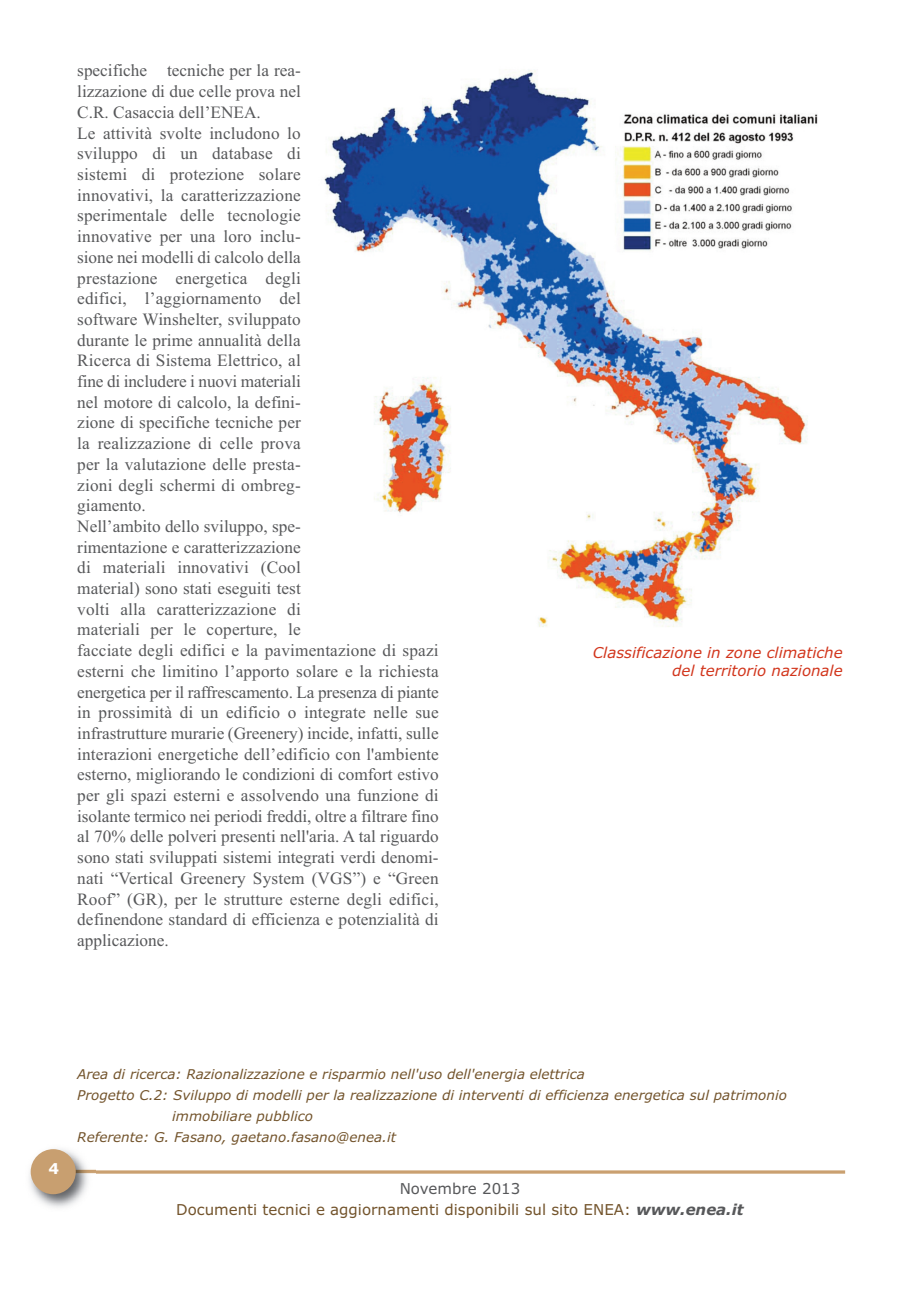
<style>
.page{position:relative;width:920px;height:1290px;background:#fff}
.page>*{position:absolute;margin:0;border:0;box-sizing:border-box;transform-origin:0 0}
.t1{font:17.25px/20.7px "Times New Roman";letter-spacing:.005em;color:#57585a}
.t2{font:15px/20.9px "Verdana";color:#73542c;text-align:center}
.t3{font:italic 15px/18px "Verdana";color:#d2361d;text-align:right}
.t4{font:15px "Verdana Bold OTF";color:#fff}
.t5{font:italic 13.5px "Verdana";color:#73542c}
.s1{color:#57585a}
.s2{font-weight:700;font-style:italic;color:#57585a}
</style>
<div class="page">
<img style="left:29px;top:1149px;width:67px;height:59px">
<div style="left:31px;top:1149px;width:45px;height:45px;background:#c89f70;border-radius:50%"></div>
<img style="left:324px;top:70px;width:494px;height:557px">
<p class="t1" style="left:77px;top:60px;width:363px">specifiche tecniche per la rea-<br>lizzazione di due celle prova nel<br>C.R. Casaccia dell’ENEA.<br>Le attività svolte includono lo<br>sviluppo di un database di<br>sistemi di protezione solare<br>innovativi, la caratterizzazione<br>sperimentale delle tecnologie<br>innovative per una loro inclu-<br>sione nei modelli di calcolo della<br>prestazione energetica degli<br>edifici, l’aggiornamento del<br>software Winshelter, sviluppato<br>durante le prime annualità della<br>Ricerca di Sistema Elettrico, al<br>fine di includere i nuovi materiali<br>nel motore di calcolo, la defini-<br>zione di specifiche tecniche per<br>la realizzazione di celle prova<br>per la valutazione delle presta-<br>zioni degli schermi di ombreg-<br>giamento.<br>Nell’ambito dello sviluppo, spe-<br>rimentazione e caratterizzazione<br>di materiali innovativi (Cool<br>material) sono stati eseguiti test<br>volti alla caratterizzazione di<br>materiali per le coperture, le<br>facciate degli edifici e la pavimentazione di spazi esterni che limitino l’apporto solare e la richiesta energetica per il raffrescamento. La presenza di piante in prossimità di un edificio o integrate nelle sue infrastrutture murarie (Greenery) incide, infatti, sulle interazioni energetiche dell’edificio con l'ambiente esterno, migliorando le condizioni di comfort estivo per gli spazi esterni e assolvendo una funzione di isolante termico nei periodi freddi, oltre a filtrare fino al 70% delle polveri presenti nell'aria. A tal riguardo sono stati sviluppati sistemi integrati verdi denomi&shy;nati “Vertical Greenery System (VGS”) e “Green Roof” (GR), per le strutture esterne degli edifici, definendone standard di efficienza e potenzialità di applicazione.</p>
<p class="t3" style="left:593px;top:644px;width:251px">Classificazione in zone climatiche del territorio nazionale</p>
<p class="t4" style="left:49px;top:1160px;width:12px">4</p>
<p class="t5" style="left:77px;top:1066px;width:509px">Area di ricerca: Razionalizzazione e risparmio nell'uso dell'energia elettrica</p>
<p class="t5" style="left:77px;top:1087px;width:711px">Progetto C.2: Sviluppo di modelli per la realizzazione di interventi di efficienza energetica sul patrimonio</p>
<p class="t5" style="left:172px;top:1108px;width:142px">immobiliare pubblico</p>
<p class="t5" style="left:77px;top:1129px;width:320px">Referente: G. Fasano, gaetano.fasano@enea.it</p>
<p class="t2" style="left:176px;top:1178px;width:569px"><span class="s1">Novembre 2013<br></span>Documenti tecnici e aggiornamenti disponibili sul sito ENEA: <span class="s2">www.enea.it</span></p>
</div>
